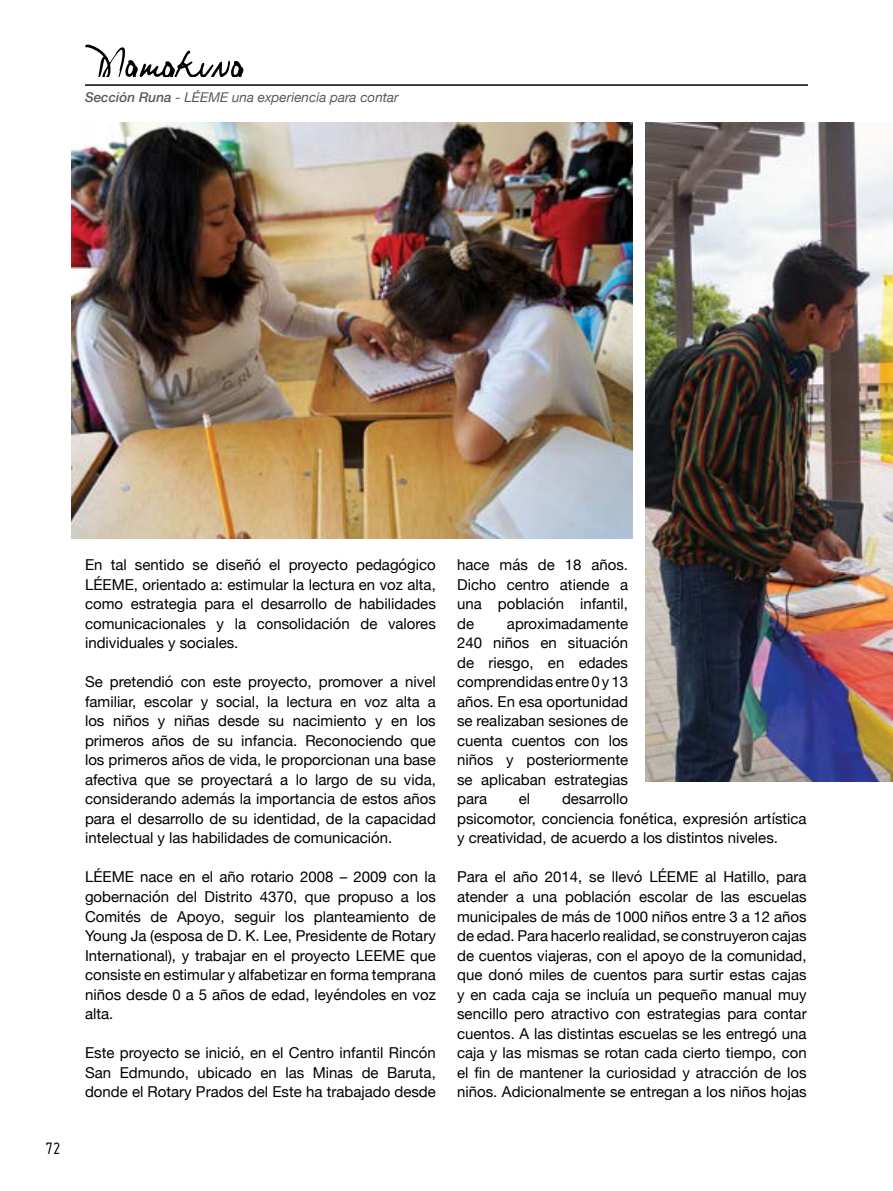
<style>
.page{position:relative;width:893px;height:1191px;background:#fff}
.page>*{position:absolute;margin:0;border:0;box-sizing:border-box;transform-origin:0 0}
.t1{font:18px "Miso";color:#000}
.t2{font:15px/19.5px "Helvetica Neue";color:#000;text-align:justify}
.t3{font:italic 13.5px "Helvetica Neue";color:#58595b}
.s1{font-weight:500}
</style>
<div class="page">
<hr style="left:85px;top:84px;width:723px;height:2px;background:#000">
<svg style="left:85px;top:45px;width:159px;height:32px"></svg>
<img style="left:646px;top:122px;width:247px;height:660px">
<img style="left:72px;top:122px;width:560px;height:416px">
<p class="t3" style="left:85px;top:87px;width:315px"><span class="s1">Sección Runa</span> - LÉEME una experiencia para contar</p>
<p class="t1" style="left:46px;top:1138px;width:16px">72</p>
<p class="t2" style="left:85px;top:556px;width:352px">En tal sentido se diseñó el proyecto pedagógico LÉEME, orientado a: estimular la lectura en voz alta, como estrategia para el desarrollo de habilidades comunicacionales y la consolidación de valores individuales y sociales.</p>
<p class="t2" style="left:85px;top:673px;width:352px">Se pretendió con este proyecto, promover a nivel familiar, escolar y social, la lectura en voz alta a los niños y niñas desde su nacimiento y en los primeros años de su infancia. Reconociendo que los primeros años de vida, le proporcionan una base afectiva que se proyectará a lo largo de su vida, considerando además la importancia de estos años para el desarrollo de su identidad, de la capacidad intelectual y las habilidades de comunicación.</p>
<p class="t2" style="left:85px;top:868px;width:352px">LÉEME nace en el año rotario 2008 – 2009 con la gobernación del Distrito 4370, que propuso a los Comités de Apoyo, seguir los planteamiento de Young Ja (esposa de D. K. Lee, Presidente de Rotary International), y trabajar en el proyecto LEEME que consiste en estimular y alfabetizar en forma temprana niños desde 0 a 5 años de edad, leyéndoles en voz alta.</p>
<p class="t2" style="left:85px;top:1043px;width:352px">Este proyecto se inició, en el Centro infantil Rincón San Edmundo, ubicado en las Minas de Baruta, donde el Rotary Prados del Este ha trabajado desde</p>
<p class="t2" style="left:457px;top:556px;width:173px">hace más de 18 años.<br>Dicho centro atiende a una población infantil, de</p>
<p class="t2" style="left:457px;top:614px;width:173px;text-indent:50px">aproximadamente 240 niños en situación de riesgo, en edades comprendidas entre 0 y 13 años. En esa oportunidad se realizaban sesiones de cuenta cuentos con los niños y posteriormente se aplicaban estrategias para</p>
<p class="t2" style="left:457px;top:790px;width:351px;text-align:left;text-indent:105px">desarrollo<br>psicomotor, conciencia fonética, expresión artística y creatividad, de acuerdo a los distintos niveles.</p>
<p class="t2" style="left:457px;top:868px;width:351px">Para el año 2014, se llevó LÉEME al Hatillo, para atender a una población escolar de las escuelas municipales de más de 1000 niños entre 3 a 12 años de edad. Para hacerlo realidad, se construyeron cajas de cuentos viajeras, con el apoyo de la comunidad, que donó miles de cuentos para surtir estas cajas y en cada caja se incluía un pequeño manual muy sencillo pero atractivo con estrategias para contar cuentos. A las distintas escuelas se les entregó una caja y las mismas se rotan cada cierto tiempo, con el fin de mantener la curiosidad y atracción de los niños. Adicionalmente se entregan a los niños hojas</p>
<p class="t2" style="left:519px;top:790px;width:13px">el</p>
</div>
